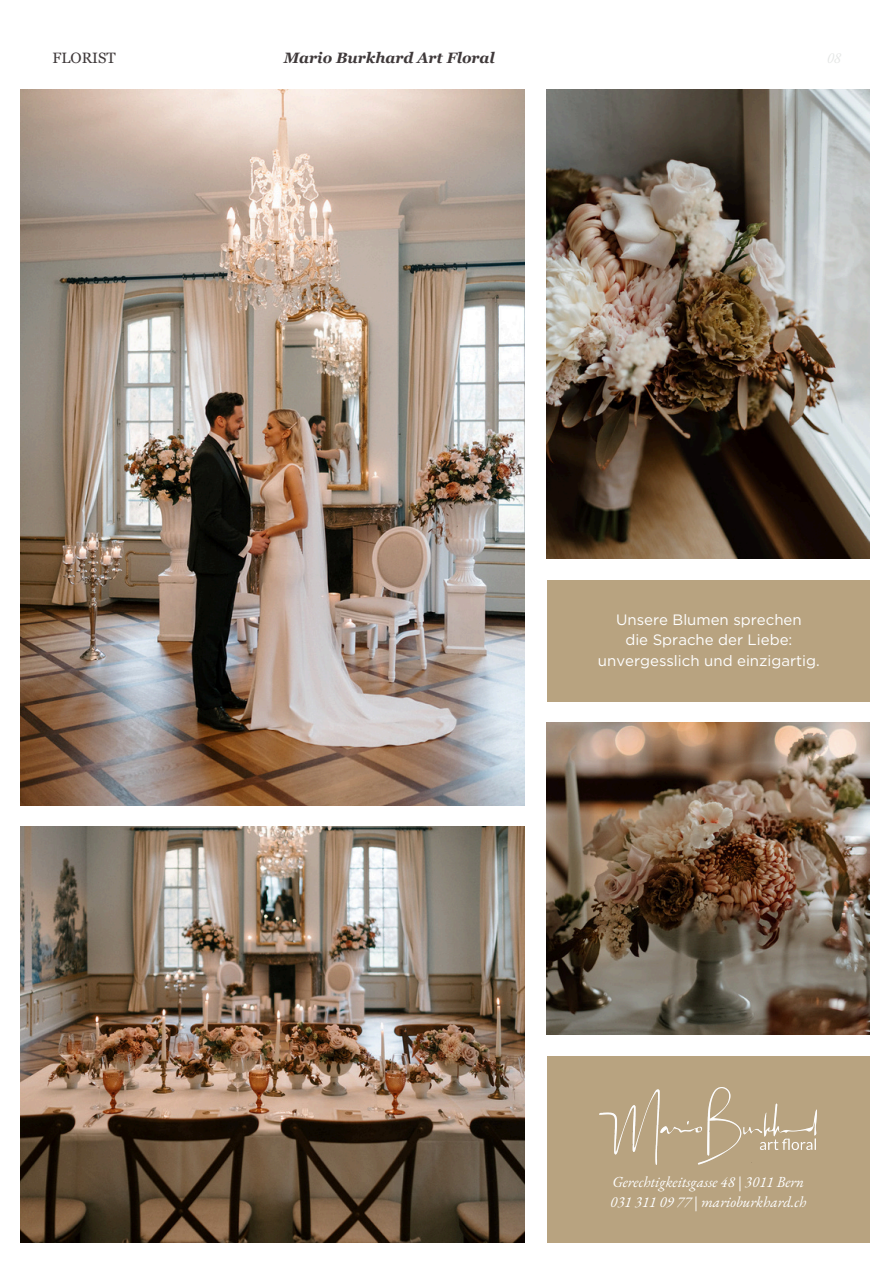
<style>
.page{position:relative;width:894px;height:1264px;background:#fff}
.page>*{position:absolute;margin:0;border:0;box-sizing:border-box;transform-origin:0 0}
.t1{font:15px/20.2px "Gotham";color:#fff;text-align:center}
.t2{font:italic 15px/20.2px "EB Garamond";color:#fff}
.t3{font:italic 700 15px "Georgia Pro";color:#3f393a}
.t4{font:15px "Georgia Pro";color:#3f393a}
.t5{font:italic 15px "EB Garamond";color:#e5e7e6}
</style>
<div class="page">
<img style="left:546px;top:89px;width:323px;height:469px">
<img style="left:21px;top:89px;width:503px;height:716px">
<img style="left:546px;top:722px;width:323px;height:312px">
<img style="left:21px;top:826px;width:503px;height:416px">
<div style="left:546px;top:580px;width:323px;height:121px;background:#b8a380"></div>
<div style="left:546px;top:1055px;width:323px;height:187px;background:#b8a380"></div>
<img style="left:599px;top:1087px;width:217px;height:76px">
<p class="t4" style="left:53px;top:50px;width:65px">FLORIST</p>
<p class="t3" style="left:284px;top:50px;width:212px">Mario Burkhard Art Floral</p>
<p class="t5" style="left:826px;top:48px;width:16px">08</p>
<p class="t1" style="left:597px;top:609px;width:223px">Unsere Blumen sprechen<br>die Sprache der Liebe: unvergesslich und einzigartig.</p>
<p class="t2" style="left:610px;top:1170px;width:198px">Gerechtigkeitsgasse 48 | 3011 Bern<br>031 311 09 77 | marioburkhard.ch</p>
</div>
